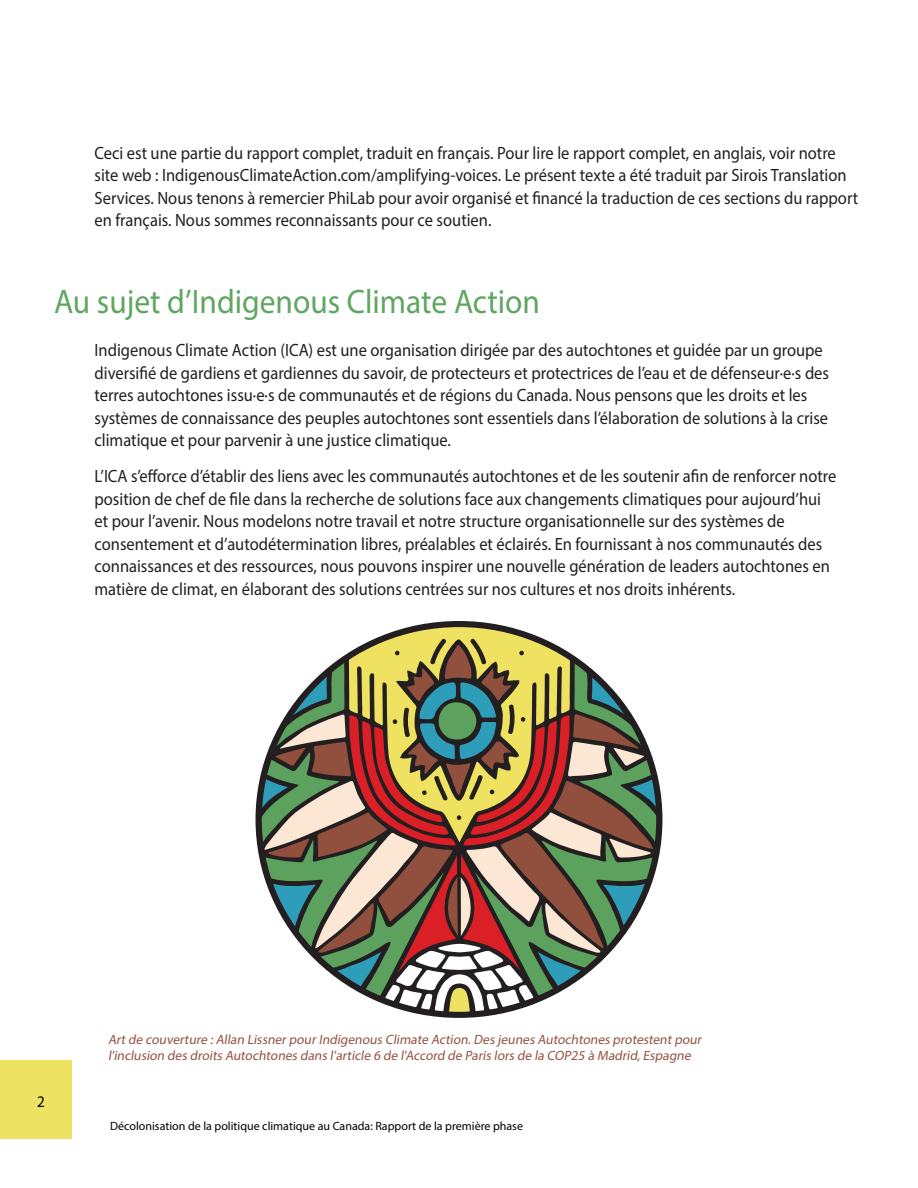
<style>
.page{position:relative;width:918px;height:1188px;background:#fff}
.page>*{position:absolute;margin:0;border:0;box-sizing:border-box;transform-origin:0 0}
.t1{font:34.05px "Myriad Pro";color:#5fa760;scale:.93 1}
.t2{font:17.85px/22.5px "Myriad Pro";color:#231f20;scale:.93 1}
.t3{font:16.2px "Myriad Pro";color:#000;scale:.93 1}
.Images_Description{font:italic 13.5px/16.2px "Myriad Pro";color:#955340}
.t4{font:12px "Myriad Pro";color:#000}
</style>
<div class="page">
<div style="left:0;top:1060px;width:72px;height:79px;background:#eee262"></div>
<svg style="left:256px;top:621px;width:286px;height:397px"></svg>
<svg style="left:258px;top:638px;width:404px;height:377px"></svg>
<hr style="left:457px;top:852px;width:4px;height:23px;background:#231f20">
<p class="t2" style="left:94px;top:141px;width:823px">Ceci est une partie du rapport complet, traduit en français. Pour lire le rapport complet, en anglais, voir notre site web : IndigenousClimateAction.com/amplifying-voices. Le présent texte a été traduit par Sirois Translation Services. Nous tenons à remercier PhiLab pour avoir organisé et financé la traduction de ces sections du rapport en français. Nous sommes reconnaissants pour ce soutien.</p>
<h2 class="t1" style="left:54px;top:281px;width:524px">Au sujet d’Indigenous Climate Action</h2>
<p class="t2" style="left:94px;top:339px;width:791px">Indigenous Climate Action (ICA) est une organisation dirigée par des autochtones et guidée par un groupe diversifié de gardiens et gardiennes du savoir, de protecteurs et protectrices de l’eau et de défenseur·e·s des terres autochtones issu·e·s de communautés et de régions du Canada. Nous pensons que les droits et les systèmes de connaissance des peuples autochtones sont essentiels dans l’élaboration de solutions à la crise climatique et pour parvenir à une justice climatique.</p>
<p class="t2" style="left:94px;top:465px;width:799px">L’ICA s’efforce d’établir des liens avec les communautés autochtones et de les soutenir afin de renforcer notre position de chef de file dans la recherche de solutions face aux changements climatiques pour aujourd’hui et pour l’avenir. Nous modelons notre travail et notre structure organisationnelle sur des systèmes de consentement et d’autodétermination libres, préalables et éclairés. En fournissant à nos communautés des connaissances et des ressources, nous pouvons inspirer une nouvelle génération de leaders autochtones en matière de climat, en élaborant des solutions centrées sur nos cultures et nos droits inhérents.</p>
<p class="t3" style="left:37px;top:1092px;width:10px">2</p>
<p class="Images_Description" style="left:108px;top:1031px;width:597px">Artde couverture :Allan LissnerpourIndigenous Climate Action.Des jeunes Autochtones protestentpour l'inclusion des droits Autochtones dans l'article 6 de l'Accord de Paris lors de la COP25 à Madrid,Espagne</p>
<p class="t4" style="left:110px;top:1119px;width:414px">Décolonisation de la politique climatique au Canada: Rapport de la première phase</p>
</div>
